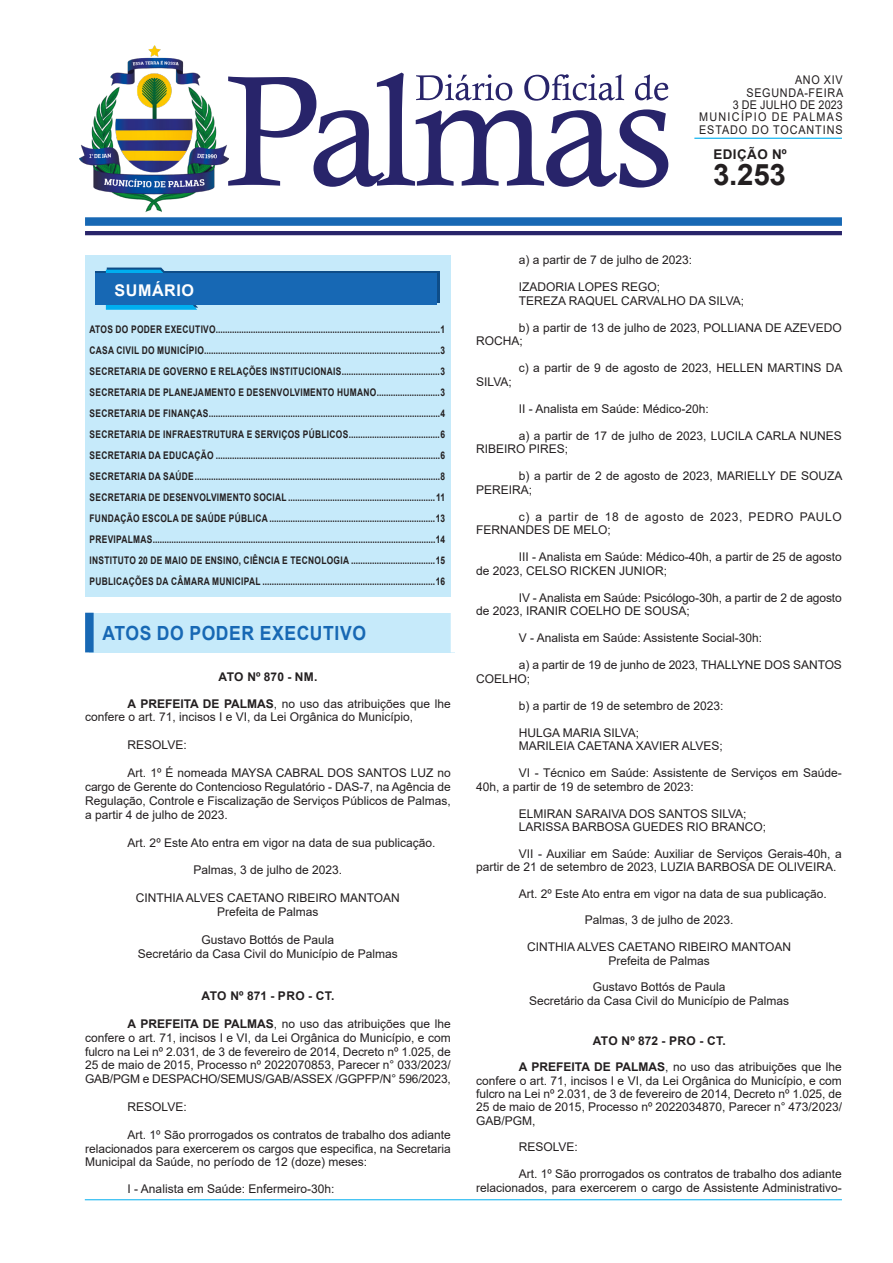
<style>
.page{position:relative;width:893px;height:1263px;background:#fff}
.page>*{position:absolute;margin:0;border:0;box-sizing:border-box;transform-origin:0 0}
.t1{font:700 29.55px "Arial";color:#231f20}
.CHANCELA{font:700 19.5px "Arial";letter-spacing:.035em;color:#1768b4;scale:.9 1}
.t2{font:700 16.2px "Arial";letter-spacing:.035em;color:#fff}
.t3{font:700 13.35px "Arial";letter-spacing:.035em;color:#231f20}
.TEXTO{font:12px/13.5px "Arial";color:#231f20}
.ASSINATURA{font:12px "Arial";color:#231f20}
.TEXTO-2{font:12px/13.5px "Arial";letter-spacing:.05em;color:#231f20}
.TITULO{font:700 12px "Arial";letter-spacing:.015em;color:#231f20}
.TEXTO-3{font:12px "Arial";letter-spacing:.12em;color:#231f20;scale:.9 1}
.TEXTO-4{font:12px "Arial";letter-spacing:.085em;color:#231f20;scale:.9 1}
.TEXTO-5{font:12px "Arial";letter-spacing:.03em;color:#231f20;scale:.9 1}
.TEXTO-6{font:12px "Arial";letter-spacing:.065em;color:#231f20;scale:.9 1}
.TEXTO-7{font:12px "Arial";color:#231f20;scale:.9 1}
.t4{font:700 10.5px "Arial";letter-spacing:.035em;color:#231f20;scale:.8 1}
.s1{font-weight:700}
</style>
<div class="page">
<div style="left:85px;top:255px;width:366px;height:342px;background:#c6eafa"></div>
<div style="left:85px;top:217px;width:757px;height:9px;background:#1768b4"></div>
<hr style="left:85px;top:231px;width:757px;height:4px;background:#28246a">
<hr style="left:694px;top:138px;width:148px;height:1px;background:#00aeef">
<svg style="left:229px;top:73px;width:439px;height:115px"></svg>
<svg style="left:96px;top:272px;width:344px;height:31px"></svg>
<svg style="left:106px;top:268px;width:92px;height:42px"></svg>
<div style="left:96px;top:274px;width:341px;height:31px;background:#1768b4"></div>
<hr style="left:85px;top:1199px;width:757px;height:1px;background:#00aeef">
<img style="left:80px;top:46px;width:149px;height:166px">
<div style="left:89px;top:613px;width:366px;height:39px;background:#c6eafa"></div>
<div style="left:85px;top:613px;width:9px;height:39px;background:#1768b4"></div>
<div style="left:451px;top:613px;width:8px;height:39px;background:#fff"></div>
<p class="TEXTO-7" style="left:795px;top:72px;width:54px">ANO XIV</p>
<p class="TEXTO-6" style="left:746px;top:84px;width:109px">SEGUNDA-FEIRA</p>
<p class="TEXTO-5" style="left:733px;top:97px;width:124px">3 DE JULHO DE 2023</p>
<p class="TEXTO-3" style="left:699px;top:109px;width:161px">MUNICÍPIO DE PALMAS</p>
<p class="TEXTO-4" style="left:699px;top:121px;width:161px">ESTADO DO TOCANTINS</p>
<p class="t1" style="left:713px;top:154px;width:74px">3.253</p>
<p class="t3" style="left:713px;top:145px;width:75px">EDIÇÃO Nº</p>
<p class="t2" style="left:114px;top:279px;width:81px">SUMÁRIO</p>
<p class="t4" style="left:90px;top:322px;width:446px">ATOS DO PODER EXECUTIVO................................................................................................1</p>
<p class="t4" style="left:90px;top:343px;width:446px">CASA CIVIL DO MUNICÍPIO.....................................................................................................3</p>
<p class="t4" style="left:90px;top:364px;width:446px">SECRETARIA DE GOVERNO E RELAÇÕES INSTITUCIONAIS..........................................3</p>
<p class="t4" style="left:90px;top:385px;width:446px">SECRETARIA DE PLANEJAMENTO E DESENVOLVIMENTO HUMANO...........................3</p>
<p class="t4" style="left:90px;top:406px;width:446px">SECRETARIA DE FINANÇAS...................................................................................................4</p>
<p class="t4" style="left:90px;top:427px;width:446px">SECRETARIA DE INFRAESTRUTURA E SERVIÇOS PÚBLICOS.......................................6</p>
<p class="t4" style="left:90px;top:448px;width:446px">SECRETARIA DA EDUCAÇÃO ................................................................................................6</p>
<p class="t4" style="left:90px;top:469px;width:446px">SECRETARIA DA SAÚDE.........................................................................................................8</p>
<p class="t4" style="left:90px;top:490px;width:446px">SECRETARIA DE DESENVOLVIMENTO SOCIAL ...............................................................11</p>
<p class="t4" style="left:90px;top:511px;width:446px">FUNDAÇÃO ESCOLA DE SAÚDE PÚBLICA .......................................................................13</p>
<p class="t4" style="left:90px;top:532px;width:446px">PREVIPALMAS.........................................................................................................................14</p>
<p class="t4" style="left:90px;top:553px;width:446px">INSTITUTO 20 DE MAIO DE ENSINO, CIÊNCIA E TECNOLOGIA ....................................15</p>
<p class="t4" style="left:90px;top:574px;width:446px">PUBLICAÇÕES DA CÂMARA MUNICIPAL ..........................................................................16</p>
<p class="CHANCELA" style="left:102px;top:619px;width:294px">ATOS DO PODER EXECUTIVO</p>
<p class="TITULO" style="left:219px;top:668px;width:100px">ATO Nº 870 - NM.</p>
<p class="TEXTO" style="left:85px;top:697px;width:367px;text-indent:43px"><span class="s1">A PREFEITA DE PALMAS</span>, no uso das atribuições que lhe confere o art. 71, incisos I e VI, da Lei Orgânica do Município,</p>
<p class="TEXTO" style="left:128px;top:738px;width:61px">RESOLVE:</p>
<p class="TEXTO" style="left:85px;top:765px;width:367px;line-height:14px;text-align:justify;text-indent:43px">Art. 1º É nomeada MAYSA CABRAL DOS SANTOS LUZ no cargo de Gerente do Contencioso Regulatório - DAS-7, na Agência de Regulação, Controle e Fiscalização de Serviços Públicos de Palmas, a partir 4 de julho de 2023.</p>
<p class="TEXTO" style="left:128px;top:835px;width:309px">Art. 2º Este Ato entra em vigor na data de sua publicação.</p>
<p class="ASSINATURA" style="left:194px;top:862px;width:150px">Palmas, 3 de julho de 2023.</p>
<p class="ASSINATURA" style="left:136px;top:890px;width:266px">CINTHIA ALVES CAETANO RIBEIRO MANTOAN</p>
<p class="ASSINATURA" style="left:217px;top:904px;width:103px">Prefeita de Palmas</p>
<p class="ASSINATURA" style="left:202px;top:932px;width:134px">Gustavo Bottós de Paula</p>
<p class="ASSINATURA" style="left:138px;top:946px;width:262px">Secretário da Casa Civil do Município de Palmas</p>
<p class="TITULO" style="left:202px;top:987px;width:134px">ATO Nº 871 - PRO - CT.</p>
<p class="TEXTO" style="left:85px;top:1017px;width:367px;text-align:justify;text-indent:43px"><span class="s1">A PREFEITA DE PALMAS</span>, no uso das atribuições que lhe confere o art. 71, incisos I e VI, da Lei Orgânica do Município, e com fulcro na Lei nº 2.031, de 3 de fevereiro de 2014, Decreto nº 1.025, de 25 de maio de 2015, Processo nº 2022070853, Parecer n° 033/2023/ GAB/PGM e DESPACHO/SEMUS/GAB/ASSEX /GGPFP/N° 596/2023,</p>
<p class="TEXTO" style="left:128px;top:1100px;width:61px">RESOLVE:</p>
<p class="TEXTO" style="left:85px;top:1127px;width:367px;text-align:justify;text-indent:43px">Art. 1º São prorrogados os contratos de trabalho dos adiante relacionados para exercerem os cargos que especifica, na Secretaria Municipal da Saúde, no período de 12 (doze) meses:</p>
<p class="TEXTO" style="left:128px;top:1182px;width:208px">I - Analista em Saúde: Enfermeiro-30h:</p>
<p class="TEXTO" style="left:519px;top:253px;width:175px">a) a partir de 7 de julho de 2023:</p>
<p class="TEXTO" style="left:519px;top:280px;width:143px">IZADORIA LOPES REGO;</p>
<p class="TEXTO" style="left:519px;top:294px;width:227px">TEREZA RAQUEL CARVALHO DA SILVA;</p>
<p class="TEXTO" style="left:476px;top:321px;width:367px;text-indent:43px">b) a partir de 13 de julho de 2023, POLLIANA DE AZEVEDO<br>ROCHA;</p>
<p class="TEXTO" style="left:519px;top:361px;width:325px">c) a partir de 9 de agosto de 2023, HELLEN MARTINS DA</p>
<p class="TEXTO" style="left:476px;top:375px;width:37px">SILVA;</p>
<p class="TEXTO" style="left:519px;top:402px;width:192px">II - Analista em Saúde: Médico-20h:</p>
<p class="TEXTO" style="left:476px;top:429px;width:367px;text-indent:43px">a) a partir de 17 de julho de 2023, LUCILA CARLA NUNES<br>RIBEIRO PIRES;</p>
<p class="TEXTO" style="left:476px;top:469px;width:368px;text-indent:43px">b) a partir de 2 de agosto de 2023, MARIELLY DE SOUZA<br>PEREIRA;</p>
<p class="TEXTO-2" style="left:476px;top:510px;width:367px;text-indent:43px">c) a partir de 18 de agosto de 2023, PEDRO PAULO<br>FERNANDES DE MELO;</p>
<p class="TEXTO" style="left:476px;top:550px;width:367px;text-indent:43px">III - Analista em Saúde: Médico-40h, a partir de 25 de agosto de 2023, CELSO RICKEN JUNIOR;</p>
<p class="TEXTO" style="left:476px;top:591px;width:367px;text-indent:43px">IV - Analista em Saúde: Psicólogo-30h, a partir de 2 de agosto de 2023, IRANIR COELHO DE SOUSA;</p>
<p class="TEXTO" style="left:519px;top:631px;width:245px">V - Analista em Saúde: Assistente Social-30h:</p>
<p class="TEXTO" style="left:476px;top:658px;width:367px;text-indent:43px">a) a partir de 19 de junho de 2023, THALLYNE DOS SANTOS<br>COELHO;</p>
<p class="TEXTO" style="left:519px;top:699px;width:206px">b) a partir de 19 de setembro de 2023:</p>
<p class="TEXTO" style="left:519px;top:726px;width:122px">HULGA MARIA SILVA;</p>
<p class="TEXTO" style="left:519px;top:739px;width:206px">MARILEIA CAETANA XAVIER ALVES;</p>
<p class="TEXTO" style="left:476px;top:766px;width:367px;text-indent:43px">VI - Técnico em Saúde: Assistente de Serviços em Saúde-<br>40h, a partir de 19 de setembro de 2023:</p>
<p class="TEXTO" style="left:519px;top:807px;width:229px">ELMIRAN SARAIVA DOS SANTOS SILVA;</p>
<p class="TEXTO" style="left:519px;top:820px;width:249px">LARISSA BARBOSA GUEDES RIO BRANCO;</p>
<p class="TEXTO" style="left:476px;top:847px;width:367px;text-indent:43px">VII - Auxiliar em Saúde: Auxiliar de Serviços Gerais-40h, a partir de 21 de setembro de 2023, LUZIA BARBOSA DE OLIVEIRA.</p>
<p class="TEXTO" style="left:519px;top:887px;width:309px">Art. 2º Este Ato entra em vigor na data de sua publicação.</p>
<p class="ASSINATURA" style="left:585px;top:912px;width:150px">Palmas, 3 de julho de 2023.</p>
<p class="ASSINATURA" style="left:527px;top:939px;width:266px">CINTHIA ALVES CAETANO RIBEIRO MANTOAN</p>
<p class="ASSINATURA" style="left:608px;top:952px;width:103px">Prefeita de Palmas</p>
<p class="ASSINATURA" style="left:593px;top:979px;width:134px">Gustavo Bottós de Paula</p>
<p class="ASSINATURA" style="left:529px;top:992px;width:262px">Secretário da Casa Civil do Município de Palmas</p>
<p class="TITULO" style="left:593px;top:1032px;width:134px">ATO Nº 872 - PRO - CT.</p>
<p class="TEXTO" style="left:476px;top:1060px;width:367px;text-align:justify;text-indent:43px"><span class="s1">A PREFEITA DE PALMAS</span>, no uso das atribuições que lhe confere o art. 71, incisos I e VI, da Lei Orgânica do Município, e com fulcro na Lei nº 2.031, de 3 de fevereiro de 2014, Decreto nº 1.025, de 25 de maio de 2015, Processo nº 2022034870, Parecer n° 473/2023/ GAB/PGM,</p>
<p class="TEXTO" style="left:519px;top:1140px;width:61px">RESOLVE:</p>
<p class="TEXTO" style="left:476px;top:1167px;width:367px;text-align:right">Art. 1º São prorrogados os contratos de trabalho dos adiante relacionados, para exercerem o cargo de Assistente Administrativo-</p>
</div>
